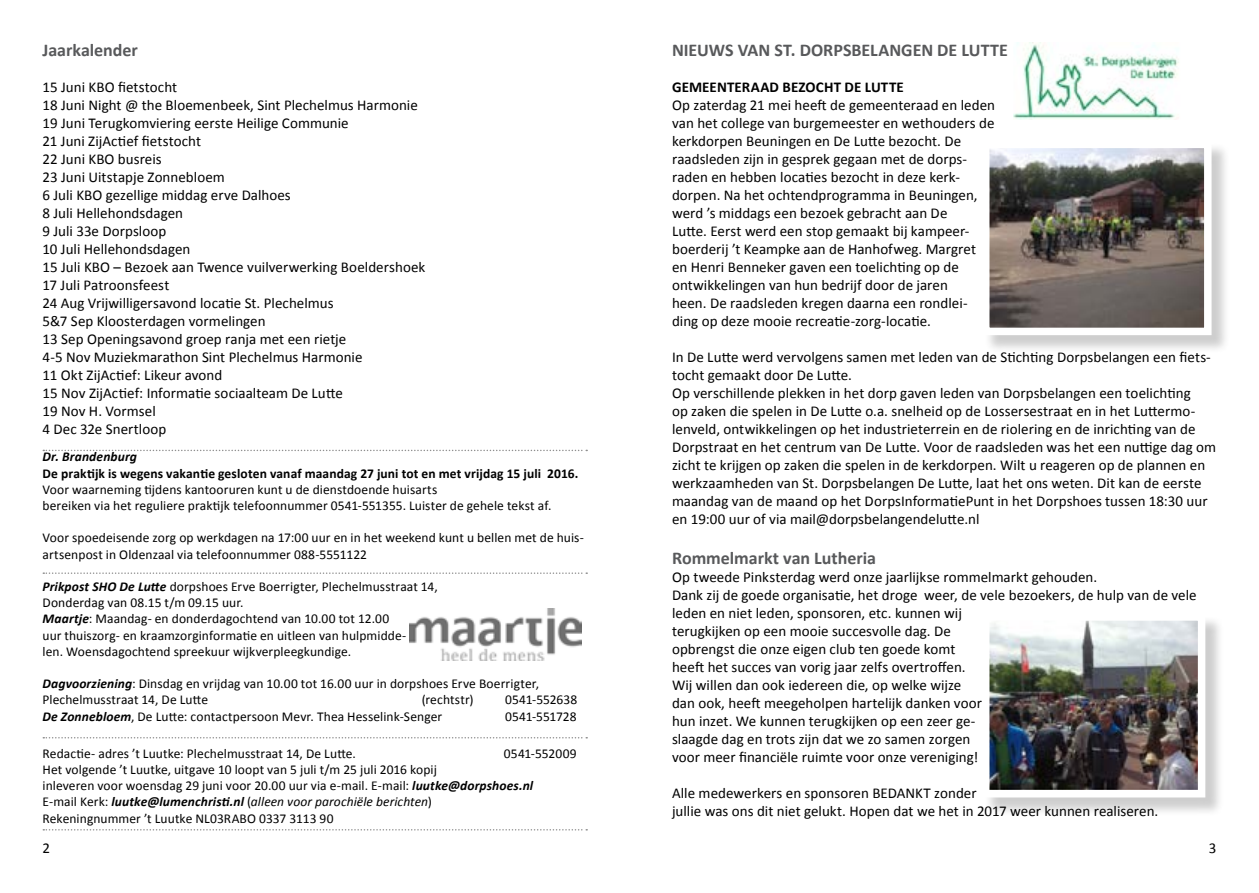
<style>
.page{position:relative;width:1259px;height:893px;background:#fff}
.page>*{position:absolute;margin:0;border:0;box-sizing:border-box;transform-origin:0 0}
.t1{font:700 18px "Calibri";color:#58595b}
.t2{font:15px/18px "Calibri";color:#000}
.t3{font:700 15px "Calibri";letter-spacing:.01em;color:#000}
.t4{font:13.5px/16.2px "Calibri";letter-spacing:.005em;color:#000}
.t5{font:700 13.5px "Calibri";letter-spacing:.01em;color:#000}
.t6{font:italic 700 13.5px "Calibri";letter-spacing:.01em;color:#000}
.s1{font-weight:700;font-style:italic}
.s2{font-style:italic}
</style>
<div class="page">
<svg style="left:43px;top:450px;width:544px;height:1px"></svg>
<svg style="left:43px;top:829px;width:544px;height:1px"></svg>
<svg style="left:43px;top:572px;width:544px;height:2px"></svg>
<svg style="left:43px;top:737px;width:544px;height:1px"></svg>
<img style="left:410px;top:608px;width:172px;height:53px">
<div style="left:984px;top:143px;width:246px;height:210px;background:#000;opacity:.2"></div>
<img style="left:991px;top:150px;width:211px;height:176px">
<div style="left:982px;top:141px;width:229px;height:194px;border:8px solid #fff"></div>
<img style="left:1013px;top:43px;width:166px;height:77px">
<div style="left:984px;top:616px;width:240px;height:201px;background:#000;opacity:.2"></div>
<img style="left:991px;top:622px;width:205px;height:166px">
<div style="left:982px;top:613px;width:223px;height:184px;border:8px solid #fff"></div>
<p class="t1" style="left:43px;top:39px;width:97px">Jaarkalender</p>
<p class="t2" style="left:43px;top:78px;width:384px">15 Juni KBO fietstocht<br>18 Juni Night @ the Bloemenbeek, Sint Plechelmus Harmonie 19 Juni Terugkomviering eerste Heilige Communie<br>21 Juni ZijActief fietstocht<br>22 Juni KBO busreis<br>23 Juni Uitstapje Zonnebloem<br>6 Juli KBO gezellige middag erve Dalhoes<br>8 Juli Hellehondsdagen<br>9 Juli 33e Dorpsloop<br>10 Juli Hellehondsdagen<br>15 Juli KBO – Bezoek aan Twence vuilverwerking Boeldershoek 17 Juli Patroonsfeest<br>24 Aug Vrijwilligersavond locatie St. Plechelmus<br>5&amp;7 Sep Kloosterdagen vormelingen<br>13 Sep Openingsavond groep ranja met een rietje<br>4-5 Nov Muziekmarathon Sint Plechelmus Harmonie<br>11 Okt ZijActief: Likeur avond<br>15 Nov ZijActief: Informatie sociaalteam De Lutte<br>19 Nov H. Vormsel<br>4 Dec 32e Snertloop</p>
<p class="t6" style="left:43px;top:448px;width:96px">Dr. Brandenburg</p>
<p class="t5" style="left:43px;top:464px;width:537px">De praktijk is wegens vakantie gesloten vanaf maandag 27 juni tot en met vrijdag 15 juli 2016.</p>
<p class="t4" style="left:43px;top:481px;width:510px">Voor waarneming tijdens kantooruren kunt u de dienstdoende huisarts<br>bereiken via het reguliere praktijk telefoonnummer 0541-551355. Luister de gehele tekst af.</p>
<p class="t4" style="left:43px;top:530px;width:543px">Voor spoedeisende zorg op werkdagen na 17:00 uur en in het weekend kunt u bellen met de huis&shy;artsenpost in Oldenzaal via telefoonnummer 088-5551122</p>
<p class="t4" style="left:43px;top:578px;width:397px"><span class="s1">Prikpost SHO De Lutte</span> dorpshoes Erve Boerrigter, Plechelmusstraat 14, Donderdag van 08.15 t/m 09.15 uur.<br><span class="s1">Maartje</span>: Maandag- en donderdagochtend van 10.00 tot 12.00<br>uur thuiszorg- en kraamzorginformatie en uitleen van hulpmidde-<br>len. Woensdagochtend spreekuur wijkverpleegkundige.</p>
<p class="t4" style="left:43px;top:676px;width:498px"><span class="s1">Dagvoorziening</span>: Dinsdag en vrijdag van 10.00 tot 16.00 uur in dorpshoes Erve Boerrigter,<br>Plechelmusstraat 14, De Lutte</p>
<p class="t4" style="left:422px;top:692px;width:53px">(rechtstr)</p>
<p class="t4" style="left:505px;top:692px;width:74px">0541-552638</p>
<p class="t4" style="left:43px;top:708px;width:401px"><span class="s1">De Zonnebloem</span>, De Lutte: contactpersoon Mevr. Thea Hesselink-Senger</p>
<p class="t4" style="left:505px;top:708px;width:73px">0541-551728</p>
<p class="t4" style="left:43px;top:745px;width:315px">Redactie- adres ’t Luutke: Plechelmusstraat 14, De Lutte.</p>
<p class="t4" style="left:504px;top:745px;width:74px">0541-552009</p>
<p class="t4" style="left:43px;top:761px;width:492px">Het volgende ’t Luutke, uitgave 10 loopt van 5 juli t/m 25 juli 2016 kopij<br>inleveren voor woensdag 29 juni voor 20.00 uur via e-mail. E-mail: <span class="s1">luutke@dorpshoes.nl </span>E-mail Kerk: <span class="s1">luutke@lumenchristi.nl</span> (<span class="s2">alleen voor parochiële berichten</span>)<br>Rekeningnummer ’t Luutke NL03RABO 0337 3113 90</p>
<p class="t1" style="left:672px;top:39px;width:337px">NIEUWS VAN ST. DORPSBELANGEN DE LUTTE</p>
<p class="t3" style="left:672px;top:77px;width:233px">GEMEENTERAAD BEZOCHT DE LUTTE</p>
<p class="t2" style="left:672px;top:96px;width:324px">Op zaterdag 21 mei heeft de gemeenteraad en leden van het college van burgemeester en wethouders de kerkdorpen Beuningen en De Lutte bezocht. De raadsleden zijn in gesprek gegaan met de dorps&shy;raden en hebben locaties bezocht in deze kerk&shy;dorpen. Na het ochtendprogramma in Beuningen, werd ’s middags een bezoek gebracht aan De<br>Lutte. Eerst werd een stop gemaakt bij kampeer&shy;boerderij ’t Keampke aan de Hanhofweg. Margret en Henri Benneker gaven een toelichting op de ontwikkelingen van hun bedrijf door de jaren<br>heen. De raadsleden kregen daarna een rondlei&shy;ding op deze mooie recreatie-zorg-locatie.</p>
<p class="t2" style="left:672px;top:348px;width:546px">In De Lutte werd vervolgens samen met leden van de Stichting Dorpsbelangen een fiets&shy;tocht gemaakt door De Lutte.<br>Op verschillende plekken in het dorp gaven leden van Dorpsbelangen een toelichting<br>op zaken die spelen in De Lutte o.a. snelheid op de Lossersestraat en in het Luttermo&shy;lenveld, ontwikkelingen op het industrieterrein en de riolering en de inrichting van de Dorpstraat en het centrum van De Lutte. Voor de raadsleden was het een nuttige dag om zicht te krijgen op zaken die spelen in de kerkdorpen. Wilt u reageren op de plannen en werkzaamheden van St. Dorpsbelangen De Lutte, laat het ons weten. Dit kan de eerste maandag van de maand op het DorpsInformatiePunt in het Dorpshoes tussen 18:30 uur en 19:00 uur of via mail@dorpsbelangendelutte.nl</p>
<p class="t1" style="left:672px;top:546px;width:206px">Rommelmarkt van Lutheria</p>
<p class="t2" style="left:672px;top:568px;width:526px">Op tweede Pinksterdag werd onze jaarlijkse rommelmarkt gehouden.<br>Dank zij de goede organisatie, het droge weer, de vele bezoekers, de hulp van de vele leden en niet leden, sponsoren, etc. kunnen wij<br>terugkijken op een mooie succesvolle dag. De<br>opbrengst die onze eigen club ten goede komt<br>heeft het succes van vorig jaar zelfs overtroffen.<br>Wij willen dan ook iedereen die, op welke wijze<br>dan ook, heeft meegeholpen hartelijk danken voor<br>hun inzet. We kunnen terugkijken op een zeer ge-<br>slaagde dag en trots zijn dat we zo samen zorgen<br>voor meer financiële ruimte voor onze vereniging!</p>
<p class="t2" style="left:672px;top:784px;width:488px">Alle medewerkers en sponsoren BEDANKT zonder<br>jullie was ons dit niet gelukt. Hopen dat we het in 2017 weer kunnen realiseren.</p>
<p class="t2" style="left:43px;top:839px;width:9px">2</p>
<p class="t2" style="left:1208px;top:839px;width:9px">3</p>
</div>
